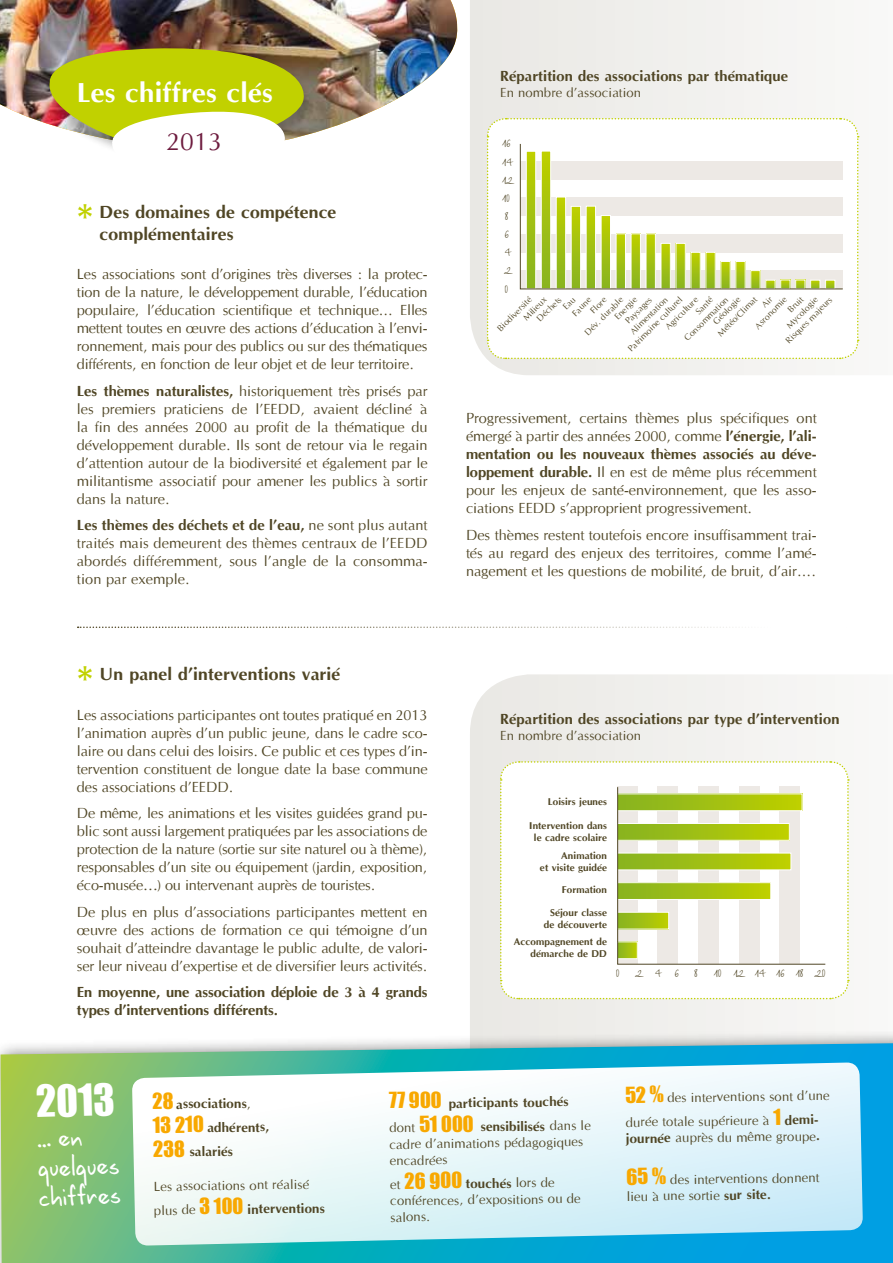
<style>
.page{position:relative;width:893px;height:1263px;background:#fff}
.page>*{position:absolute;margin:0;border:0;box-sizing:border-box;transform-origin:0 0}
.t1{font:40.5px "Impact";color:#fff}
.t2{font:700 28.2px "Optane";color:#fff}
.t3{font:25.65px "Optane";color:#6d1b3e}
.t4{font:24.45px/29.5px "Lavos Handy";color:#fff}
.t5{font:700 18px/21.6px "Optane";color:#504625}
.t6{font:15px/18px "Optane";letter-spacing:-.015em;color:#504625;text-align:justify}
.t7{font:700 15px/18px "Optane";color:#504625}
.t8{font:13.65px/16px "Optane";color:#504625}
.t9{font:700 13.65px/24px "Optane";color:#504625}
.t10{font:13.5px "Optane";color:#504625}
.t11{font:700 10.2px/12.1px "Optane";color:#504625;text-align:right}
.t12{font:9px/10.2px "Optane";color:#504625;text-align:center}
.t13{font:9px "Haikus Scriptver.06";color:#504625}
.s1{font-family:"Optima";font-size:37.5px;color:#c1d100}
.s2{font-weight:700}
.s3{font-family:"Impact";font-weight:400;font-size:20.4px;color:#f8a800}
.s4{font-weight:400}
.s5{font-family:"Impact";font-size:20.4px;color:#f8a800}
</style>
<div class="page">
<div style="left:470px;top:0;width:390px;height:375px;background:#efefec"></div>
<div style="left:470px;top:674px;width:380px;height:355px;background:#efefec"></div>
<img style="left:1px;top:0;width:457px;height:133px">
<div style="left:45px;top:48px;width:270px;height:117px;background:#1d1d1b;opacity:.28"></div>
<svg style="left:44px;top:46px;width:263px;height:119px"></svg>
<svg style="left:78px;top:626px;width:655px;height:2px"></svg>
<svg style="left:499px;top:760px;width:350px;height:240px"></svg>
<hr style="left:0;top:0;width:1px;height:706px;background:#6d1b3e">
<div style="left:0;top:1029px;width:893px;height:234px;background:#1d1d1b;opacity:.56"></div>
<svg style="left:1px;top:1043px;width:892px;height:220px"></svg>
<svg style="left:132px;top:1062px;width:731px;height:184px"></svg>
<svg style="left:486px;top:117px;width:373px;height:243px"></svg>
<h2 class="t2" style="left:77px;top:76px;width:198px">Les chiffres clés</h2>
<h3 class="t3" style="left:166px;top:126px;width:58px">2013</h3>
<p class="t5" style="left:100px;top:202px;width:238px;text-indent:-23px"><span class="s1">*</span> Des domaines de compétence complémentaires</p>
<p class="t6" style="left:77px;top:265px;width:352px">Les associations sont d’origines très diverses : la protec&shy;tion de la nature, le développement durable, l’éducation populaire, l’éducation scientifique et technique... Elles mettent toutes en œuvre des actions d’éducation à l’envi&shy;ronnement, mais pour des publics ou sur des thématiques différents, en fonction de leur objet et de leur territoire.</p>
<p class="t6" style="left:77px;top:382px;width:352px"><span class="s2">Les thèmes naturalistes,</span> historiquement très prisés par les premiers praticiens de l’EEDD, avaient décliné à la fin des années 2000 au profit de la thématique du développement durable. Ils sont de retour via le regain d’attention autour de la biodiversité et également par le militantisme associatif pour amener les publics à sortir dans la nature.</p>
<p class="t6" style="left:77px;top:516px;width:352px"><span class="s2">Les thèmes des déchets et de l’eau,</span> ne sont plus autant traités mais demeurent des thèmes centraux de l’EEDD abordés différemment, sous l’angle de la consomma&shy;tion par exemple.</p>
<p class="t5" style="left:77px;top:663px;width:265px"><span class="s1">*</span> Un panel d’interventions varié</p>
<p class="t6" style="left:77px;top:705px;width:352px">Les associations participantes ont toutes pratiqué en 2013 l’animation auprès d’un public jeune, dans le cadre sco&shy;laire ou dans celui des loisirs. Ce public et ces types d’in&shy;tervention constituent de longue date la base commune des associations d’EEDD.</p>
<p class="t6" style="left:77px;top:804px;width:352px">De même, les animations et les visites guidées grand pu&shy;blic sont aussi largement pratiquées par les associations de protection de la nature (sortie sur site naturel ou à thème), responsables d’un site ou équipement (jardin, exposition, éco-musée…) ou intervenant auprès de touristes.</p>
<p class="t6" style="left:77px;top:902px;width:352px">De plus en plus d’associations participantes mettent en œuvre des actions de formation ce qui témoigne d’un souhait d’atteindre davantage le public adulte, de valori&shy;ser leur niveau d’expertise et de diversifier leurs activités.</p>
<p class="t7" style="left:77px;top:983px;width:352px">En moyenne, une association déploie de 3 à 4 grands types d’interventions différents.</p>
<p class="t7" style="left:500px;top:67px;width:290px">Répartition des associations par thématique</p>
<p class="t10" style="left:500px;top:85px;width:143px">En nombre d’association</p>
<p class="t13" style="left:503px;top:139px;width:10px">16</p>
<p class="t13" style="left:503px;top:157px;width:13px">14</p>
<p class="t13" style="left:503px;top:176px;width:13px">12</p>
<p class="t13" style="left:503px;top:194px;width:9px">10</p>
<p class="t13" style="left:505px;top:212px;width:6px">8</p>
<p class="t13" style="left:505px;top:230px;width:6px">6</p>
<p class="t13" style="left:505px;top:248px;width:8px">4</p>
<p class="t13" style="left:505px;top:266px;width:8px">2</p>
<p class="t13" style="left:505px;top:284px;width:5px">0</p>
<p class="t12" style="left:495px;top:326px;width:46px;rotate:-45deg">Biodiversité</p>
<p class="t12" style="left:693px;top:309px;width:22px;rotate:-45deg">Santé</p>
<p class="t12" style="left:626px;top:346px;width:75px;rotate:-45deg">Patrimoine culturel</p>
<p class="t12" style="left:783px;top:338px;width:63px;rotate:-45deg">Risques majeurs</p>
<p class="t12" style="left:715px;top:331px;width:53px;rotate:-45deg">Météo/Climat</p>
<p class="t12" style="left:753px;top:324px;width:43px;rotate:-45deg">Asronomie</p>
<p class="t12" style="left:777px;top:316px;width:42px;rotate:-45deg">Bruit<br>Mycologie</p>
<p class="t12" style="left:534px;top:316px;width:33px;rotate:-45deg">Déchets</p>
<p class="t12" style="left:570px;top:311px;width:25px;rotate:-45deg">Faune</p>
<p class="t12" style="left:588px;top:308px;width:21px;rotate:-45deg">Flore</p>
<p class="t12" style="left:663px;top:324px;width:44px;rotate:-45deg">Agriculture</p>
<p class="t12" style="left:582px;top:330px;width:52px;rotate:-45deg">Dév. durable</p>
<p class="t12" style="left:612px;top:314px;width:30px;rotate:-45deg">Energie</p>
<p class="t12" style="left:711px;top:319px;width:37px;rotate:-45deg">Géologie</p>
<p class="t12" style="left:521px;top:315px;width:31px;rotate:-45deg">Milieux</p>
<p class="t12" style="left:623px;top:319px;width:35px;rotate:-45deg">Paysages</p>
<p class="t12" style="left:628px;top:329px;width:51px;rotate:-45deg">Alimentation</p>
<p class="t12" style="left:682px;top:336px;width:60px;rotate:-45deg">Consommation</p>
<p class="t6" style="left:466px;top:409px;width:352px">Progressivement, certains thèmes plus spécifiques ont émergé à partir des années 2000, comme <span class="s2">l’énergie, l’ali&shy;mentation ou les nouveaux thèmes associés au déve&shy;loppement durable.</span> Il en est de même plus récemment pour les enjeux de santé-environnement, que les asso&shy;ciations EEDD s’approprient progressivement.</p>
<p class="t6" style="left:466px;top:526px;width:352px">Des thèmes restent toutefois encore insuffisamment trai&shy;tés au regard des enjeux des territoires, comme l’amé&shy;nagement et les questions de mobilité, de bruit, d’air....</p>
<p class="t7" style="left:500px;top:710px;width:341px">Répartition des associations par type d’intervention</p>
<p class="t10" style="left:500px;top:727px;width:143px">En nombre d’association</p>
<p class="t11" style="left:548px;top:796px;width:61px">Loisirs jeunes</p>
<p class="t11" style="left:529px;top:820px;width:79px;text-align:center">Intervention dans le cadre scolaire</p>
<p class="t11" style="left:540px;top:849px;width:69px">Animation<br>et visite guidée</p>
<p class="t11" style="left:562px;top:883px;width:47px">Formation</p>
<p class="t11" style="left:544px;top:906px;width:65px">Séjour classe de découverte</p>
<p class="t11" style="left:514px;top:936px;width:95px">Accompagnement de démarche de DD</p>
<p class="t13" style="left:616px;top:969px;width:5px">0</p>
<p class="t13" style="left:636px;top:969px;width:8px">2</p>
<p class="t13" style="left:656px;top:969px;width:8px">4</p>
<p class="t13" style="left:675px;top:969px;width:6px">6</p>
<p class="t13" style="left:695px;top:969px;width:6px">8</p>
<p class="t13" style="left:714px;top:969px;width:9px">10</p>
<p class="t13" style="left:734px;top:969px;width:94px">12 14 16 18 20</p>
<h1 class="t1" style="left:35px;top:1070px;width:80px;rotate:-2deg">2013</h1>
<h3 class="t4" style="left:36px;top:1125px;width:84px;rotate:-2deg">... en quelques chiffres</h3>
<p class="t9" style="left:152px;top:1092px;width:118px;rotate:-1deg"><span class="s3">28</span> associations<span class="s4">,<br></span><span class="s3">13 210</span> adhérents,<br><span class="s3">238</span> salariés</p>
<p class="t8" style="left:153px;top:1174px;width:172px;line-height:24.3px;rotate:-1deg">Les associations ont réalisé plus de <span class="s5">3 100</span> <span class="s2">interventions</span></p>
<p class="t9" style="left:389px;top:1092px;width:203px;rotate:-1deg"><span class="s3">77 900</span> participants touchés <span class="s4">dont</span> <span class="s3">51 000</span> sensibilisés <span class="s4">dans le</span></p>
<p class="t8" style="left:389px;top:1136px;width:196px;rotate:-1deg">cadre d’animations pédagogiques encadrées</p>
<p class="t8" style="left:390px;top:1177px;width:192px;rotate:-1deg">et <span class="s5">26 900</span> <span class="s2">touchés</span> lors de conférences, d’expositions ou de salons.</p>
<p class="t8" style="left:625px;top:1086px;width:206px;line-height:23.9px;rotate:-1deg"><span class="s5">52 %</span> des interventions sont d’une durée totale supérieure à <span class="s5">1</span> <span class="s2">demi-</span></p>
<p class="t8" style="left:626px;top:1131px;width:196px;rotate:-1deg"><span class="s2">journée</span> auprès du même groupe<span class="s2">.</span></p>
<p class="t8" style="left:626px;top:1172px;width:195px;rotate:-1deg"><span class="s5">65 %</span> des interventions donnent lieu à une sortie <span class="s2">sur site.</span></p>
</div>
